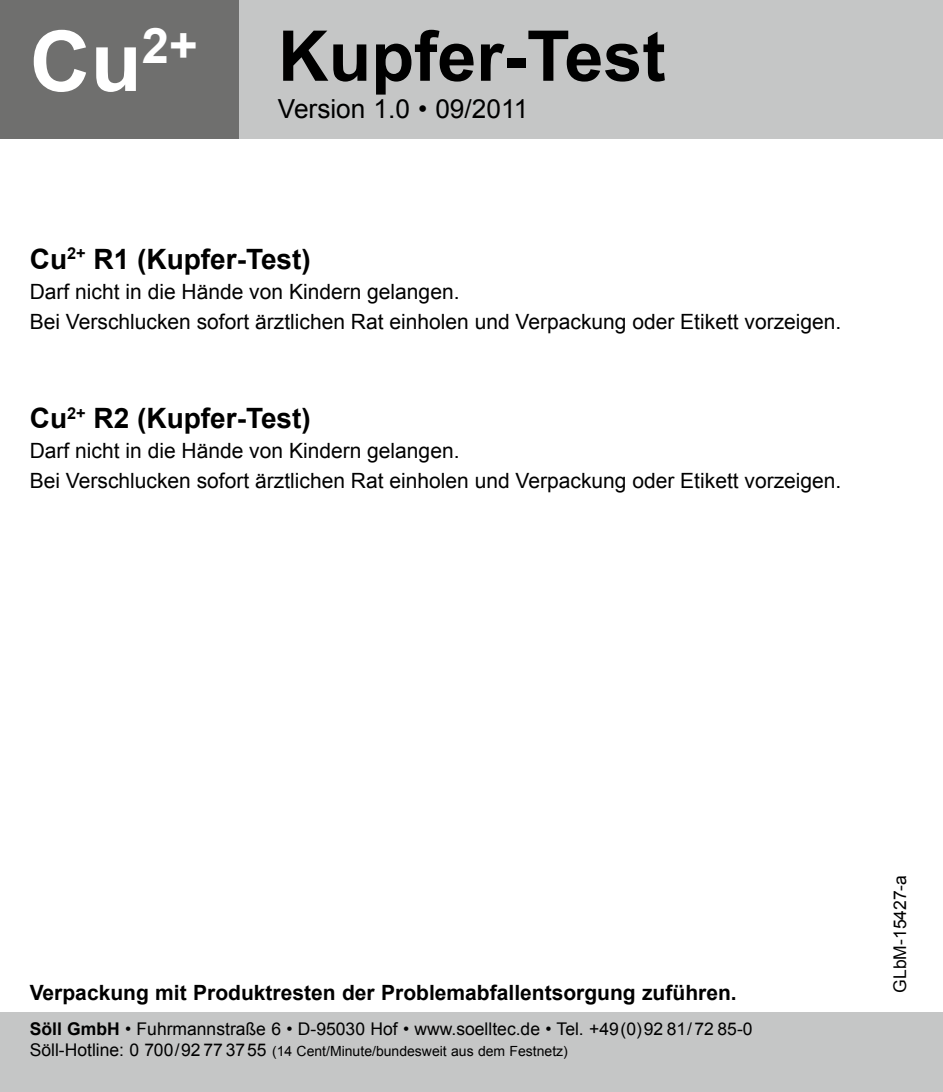
<style>
.page{position:relative;width:943px;height:1092px;background:#fff}
.page>*{position:absolute;margin:0;border:0;box-sizing:border-box;transform-origin:0 0}
.t1{font:700 84px "Arial";color:#fff}
.t2{font:700 70px "Arial";color:#000}
.t3{font:700 49px "Arial";color:#fff}
.t4{font:700 28px "Arial";color:#000}
.t5{font:26.25px "Arial";color:#000}
.t6{font:21px/30.1px "Arial";color:#000}
.t7{font:700 21px "Arial";color:#000}
.t8{font:17.5px "Arial";color:#000}
.t9{font:14px "Arial";color:#000}
.s1{font-weight:700}
.s2{font-size:17.5px}
</style>
<div class="page">
<div style="left:0;top:0;width:943px;height:139px;background:#c5c6c6"></div>
<div style="left:0;top:0;width:238px;height:139px;background:#6f6f6e"></div>
<div style="left:0;top:1012px;width:943px;height:79px;background:#c5c6c6"></div>
<h3 class="t3" style="left:142px;top:13px;width:57px">2+</h3>
<h1 class="t1" style="left:30px;top:5px;width:113px">Cu</h1>
<h2 class="t2" style="left:278px;top:9px;width:389px">Kupfer-Test</h2>
<p class="t5" style="left:278px;top:92px;width:252px">Version 1.0 • 09/2011</p>
<h3 class="t4" style="left:30px;top:240px;width:282px">Cu<sup>2+</sup> R1 (Kupfer-Test)</h3>
<p class="t6" style="left:30px;top:276px;width:813px">Darf nicht in die Hände von Kindern gelangen.<br>Bei Verschlucken sofort ärztlichen Rat einholen und Verpackung oder Etikett vorzeigen.</p>
<h3 class="t4" style="left:30px;top:399px;width:282px">Cu<sup>2+</sup> R2 (Kupfer-Test)</h3>
<p class="t6" style="left:30px;top:436px;width:813px">Darf nicht in die Hände von Kindern gelangen.<br>Bei Verschlucken sofort ärztlichen Rat einholen und Verpackung oder Etikett vorzeigen.</p>
<p class="t7" style="left:30px;top:978px;width:708px">Verpackung mit Produktresten der Problemabfallentsorgung zuführen.</p>
<p class="t8" style="left:30px;top:1017px;width:724px"><span class="s1">Söll GmbH</span> • Fuhrmannstraße 6 • D-95030 Hof • www.soelltec.de • Tel. +49(0)92 81/ 72 85-0</p>
<p class="t9" style="left:30px;top:1042px;width:539px"><span class="s2">Söll-Hotline: 0 700/92 77 3755</span> (14 Cent/Minute/bundesweit aus dem Festnetz)</p>
<p class="t8" style="left:888px;top:992px;width:119px;rotate:-90deg">GLbM-15427-a</p>
</div>
